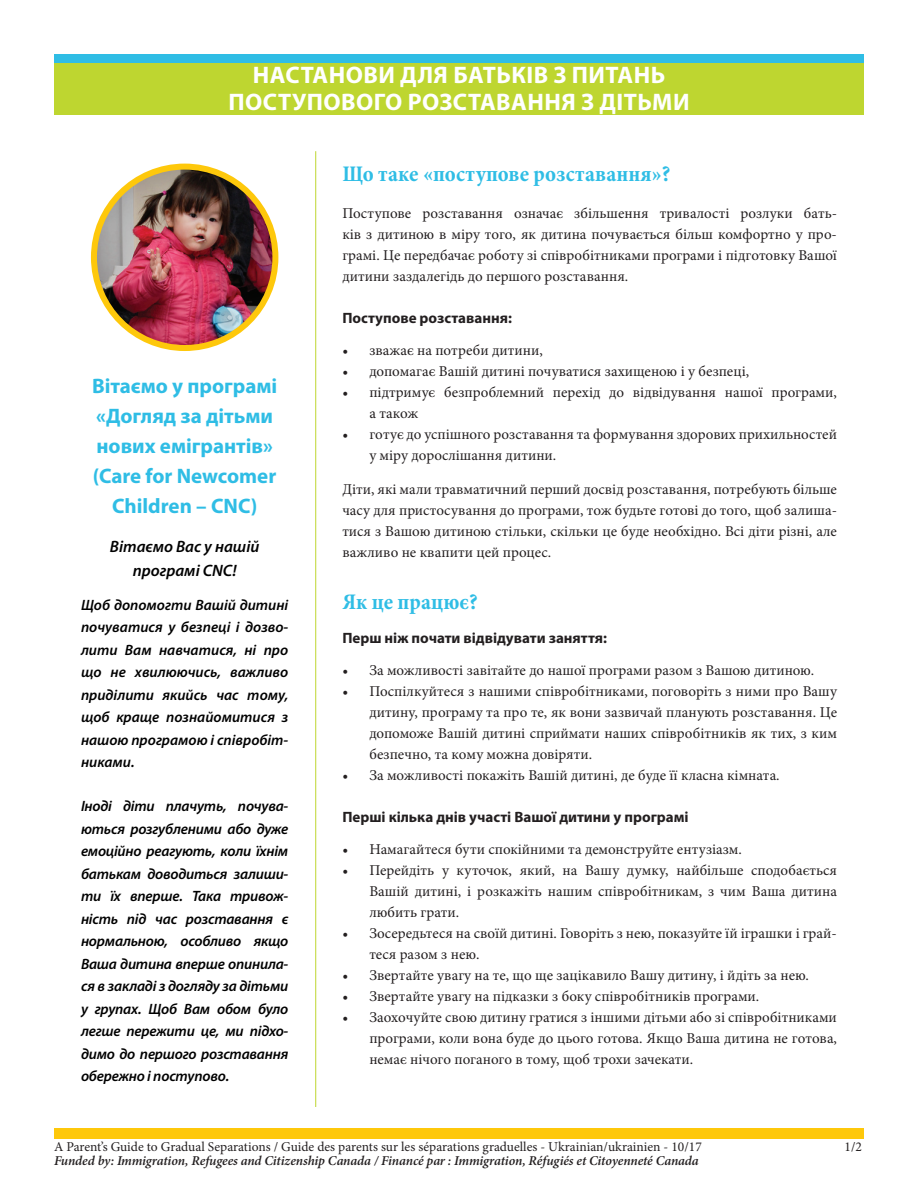
<style>
.page{position:relative;width:918px;height:1188px;background:#fff}
.page>*{position:absolute;margin:0;border:0;box-sizing:border-box;transform-origin:0 0}
.t1{font:700 24px/27px "Myriad Pro";letter-spacing:.02em;color:#fff;text-align:center}
.t2{font:700 condensed 22.5px "Minion Pro";letter-spacing:.01em;color:#2fbde5}
.t3{font:700 21px/30px "Myriad Pro";color:#2fbde5;text-align:center}
.t4{font:italic 600 16.5px/24px "Myriad Pro";color:#000;text-align:center}
.t5{font:15px/21px "Minion Pro";color:#231f20;text-align:justify}
.t6{font:italic 600 15px/22.5px "Myriad Pro";letter-spacing:-.01em;color:#000;text-align:justify}
.t7{font:700 15px "Myriad Pro";color:#231f20}
.t8{font:13.5px "Minion Pro";color:#231f20}
.t9{font:italic 600 13.5px "Minion Pro";letter-spacing:-.01em;color:#231f20}
</style>
<div class="page">
<div style="left:54px;top:1128px;width:810px;height:11px;background:#fec80b"></div>
<div style="left:54px;top:54px;width:810px;height:20px;background:#2fbde5"></div>
<div style="left:54px;top:63px;width:810px;height:51px;background:#bed630"></div>
<img style="left:94px;top:167px;width:181px;height:181px;border-radius:91px">
<div style="left:91px;top:164px;width:187px;height:187px;border:6px solid #fec80b;border-radius:50%"></div>
<hr style="left:315px;top:151px;width:1px;height:956px;background:#bed630">
<h1 class="t1" style="left:228px;top:61px;width:463px">Настанови для батьків з питань поступового розставання з дітьми</h1>
<h3 class="t3" style="left:92px;top:370px;width:187px">Вітаємо у програмі «Догляд за дітьми нових емігрантів» (Care for Newcomer<br>Children – CNC)</h3>
<p class="t4" style="left:110px;top:534px;width:151px">Вітаємо Вас у нашій програмі CNC!</p>
<p class="t6" style="left:81px;top:593px;width:209px">Щоб допомогти Вашій дитині почуватися у безпеці і дозво&shy;лити Вам навчатися, ні про що не хвилюючись, важливо приділити якийсь час тому, щоб краще познайомитися з нашою програмою і співробіт&shy;никами.</p>
<p class="t6" style="left:81px;top:795px;width:209px">Іноді діти плачуть, почува&shy;ються розгубленими або дуже емоційно реагують, коли їхнім батькам доводиться залиши&shy;ти їх вперше. Така тривож&shy;ність під час розставання є нормальною, особливо якщо Ваша дитина вперше опинила&shy;ся в закладі з догляду за дітьми у групах. Щоб Вам обом було легше пережити це, ми підхо&shy;димо до першого розставання обережно і поступово.</p>
<h2 class="t2" style="left:342px;top:158px;width:330px">Що таке «поступове розставання»?</h2>
<p class="t5" style="left:342px;top:202px;width:496px">Поступове розставання означає збільшення тривалості розлуки бать&shy;ків з дитиною в міру того, як дитина почувається більш комфортно у про&shy;грамі. Це передбачає роботу зі співробітниками програми і підготовку Вашої дитини заздалегідь до першого розставання.</p>
<p class="t7" style="left:342px;top:308px;width:171px">Поступове розставання:</p>
<p class="t5" style="left:342px;top:340px;width:202px">• зважає на потреби дитини,</p>
<p class="t5" style="left:342px;top:361px;width:408px">• допомагає Вашій дитині почуватися захищеною і у безпеці,</p>
<p class="t5" style="left:369px;top:382px;width:469px;text-indent:-27px">• підтримує безпроблемний перехід до відвідування нашої програми, а також</p>
<p class="t5" style="left:369px;top:424px;width:469px;text-indent:-27px">• готує до успішного розставання та формування здорових прихильностей у міру дорослішання дитини.</p>
<p class="t5" style="left:342px;top:479px;width:496px">Діти, які мали травматичний перший досвід розставання, потребують більше часу для пристосування до програми, тож будьте готові до того, щоб залиша&shy;тися з Вашою дитиною стільки, скільки це буде необхідно. Всі діти різні, але важливо не квапити цей процес.</p>
<h2 class="t2" style="left:342px;top:586px;width:137px">Як це працює?</h2>
<p class="t7" style="left:342px;top:628px;width:266px">Перш ніж почати відвідувати заняття:</p>
<p class="t5" style="left:342px;top:659px;width:473px">• За можливості завітайте до нашої програми разом з Вашою дитиною.</p>
<p class="t5" style="left:369px;top:680px;width:469px;text-indent:-27px">• Поспілкуйтеся з нашими співробітниками, поговоріть з ними про Вашу дитину, програму та про те, як вони зазвичай планують розставання. Це допоможе Вашій дитині сприймати наших співробітників як тих, з ким безпечно, та кому можна довіряти.</p>
<p class="t5" style="left:342px;top:764px;width:439px">• За можливості покажіть Вашій дитині, де буде її класна кімната.</p>
<p class="t7" style="left:342px;top:807px;width:348px">Перші кілька днів участі Вашої дитини у програмі</p>
<p class="t5" style="left:342px;top:838px;width:401px">• Намагайтеся бути спокійними та демонструйте ентузіазм.</p>
<p class="t5" style="left:369px;top:859px;width:469px;text-indent:-27px">• Перейдіть у куточок, який, на Вашу думку, найбільше сподобається Вашій дитині, і розкажіть нашим співробітникам, з чим Ваша дитина любить грати.</p>
<p class="t5" style="left:369px;top:922px;width:469px;text-indent:-27px">• Зосередьтеся на своїй дитині. Говоріть з нею, показуйте їй іграшки і грай&shy;теся разом з нею.</p>
<p class="t5" style="left:342px;top:964px;width:468px">• Звертайте увагу на те, що ще зацікавило Вашу дитину, і йдіть за нею.</p>
<p class="t5" style="left:342px;top:985px;width:419px">• Звертайте увагу на підказки з боку співробітників програми.</p>
<p class="t5" style="left:369px;top:1006px;width:469px;text-indent:-27px">• Заохочуйте свою дитину гратися з іншими дітьми або зі співробітниками програми, коли вона буде до цього готова. Якщо Ваша дитина не готова, немає нічого поганого в тому, щоб трохи зачекати.</p>
<p class="t8" style="left:54px;top:1138px;width:649px">A Parent’s Guide to Gradual Separations / Guide des parents sur les séparations graduelles - Ukrainian/ukrainien - 10/17</p>
<p class="t9" style="left:54px;top:1151px;width:646px">Funded by: Immigration, Refugees and Citizenship Canada / Financé par : Immigration, Réfugiés et Citoyenneté Canada</p>
<p class="t8" style="left:845px;top:1138px;width:19px">1/2</p>
</div>
